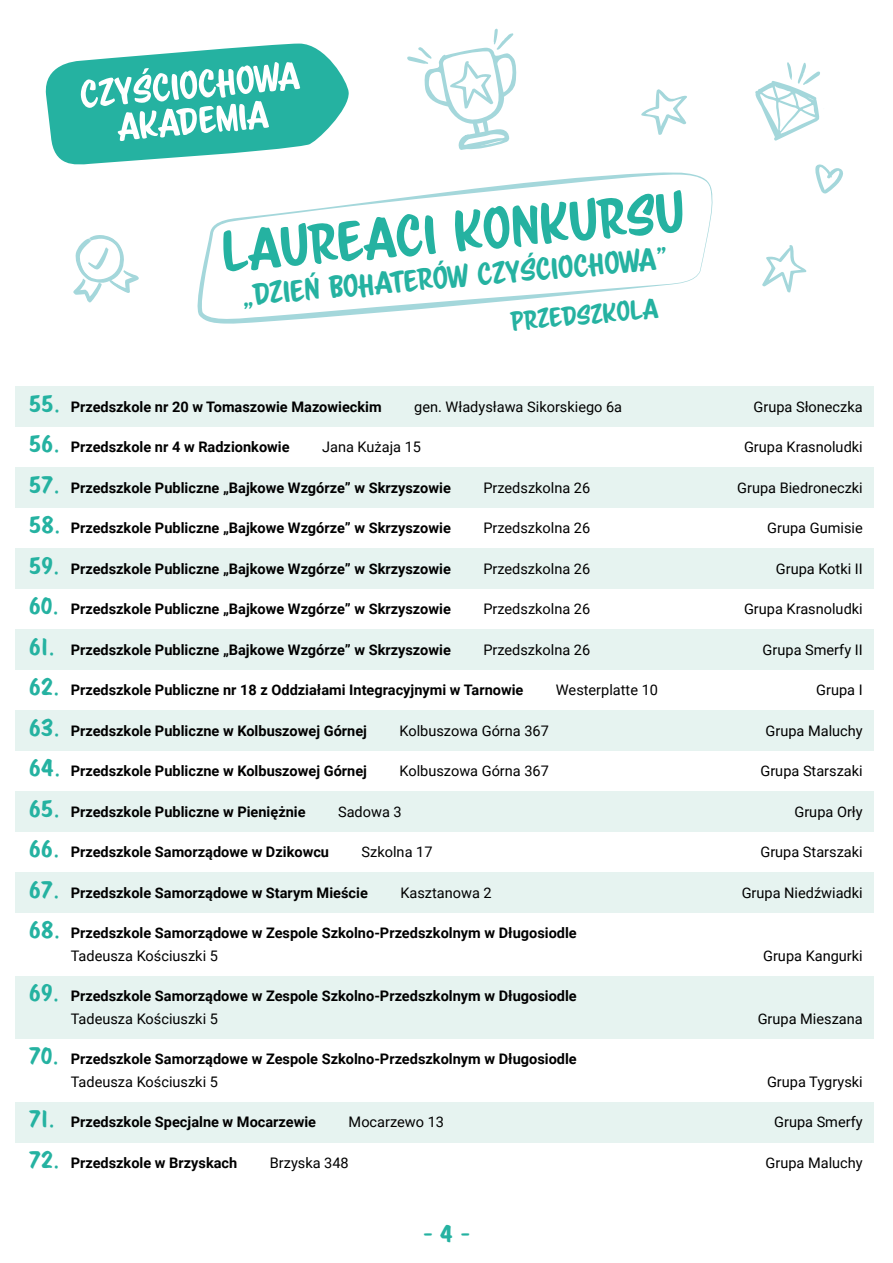
<style>
.page{position:relative;width:893px;height:1263px;background:#fff}
.page>*{position:absolute;margin:0;border:0;box-sizing:border-box;transform-origin:0 0}
.t1{font:49.8px "Scriptorama Markdown JF";color:#25b2a1}
.t2{font:27px "Scriptorama Markdown JF";color:#25b2a1}
.t3{font:24px "Scriptorama Markdown JF";color:#25b2a1}
.t4{font:21px "Scriptorama Markdown JF";color:#25b2a1}
.t5{font:700 14.55px/22.5px "Roboto";color:#000}
.t6{font:14.55px "Roboto";color:#000}
.s1{font-family:"Scriptorama Markdown JF";font-weight:400;font-size:21px;color:#25b2a1}
.s2{font-weight:400}
</style>
<div class="page">
<div style="left:15px;top:791px;width:858px;height:41px;background:#e6f3f0"></div>
<div style="left:15px;top:1102px;width:858px;height:41px;background:#e6f3f0"></div>
<div style="left:15px;top:872px;width:858px;height:41px;background:#e6f3f0"></div>
<div style="left:15px;top:387px;width:858px;height:40px;background:#e6f3f0"></div>
<div style="left:15px;top:468px;width:858px;height:40px;background:#e6f3f0"></div>
<div style="left:15px;top:548px;width:858px;height:41px;background:#e6f3f0"></div>
<div style="left:15px;top:629px;width:858px;height:41px;background:#e6f3f0"></div>
<div style="left:15px;top:710px;width:858px;height:41px;background:#e6f3f0"></div>
<div style="left:15px;top:977px;width:858px;height:62px;background:#e6f3f0"></div>
<svg style="left:755px;top:62px;width:65px;height:79px"></svg>
<svg style="left:762px;top:245px;width:45px;height:48px"></svg>
<svg style="left:815px;top:164px;width:28px;height:30px"></svg>
<svg style="left:197px;top:172px;width:516px;height:152px"></svg>
<svg style="left:641px;top:89px;width:46px;height:46px"></svg>
<svg style="left:407px;top:28px;width:110px;height:122px"></svg>
<svg style="left:73px;top:235px;width:66px;height:68px"></svg>
<svg style="left:45px;top:43px;width:304px;height:122px"></svg>
<h1 class="t1" style="left:219px;top:220px;width:466px;rotate:-5deg">Laureaci konkursu</h1>
<h3 class="t3" style="left:509px;top:306px;width:149px;rotate:-5deg">przedszkola</h3>
<h2 class="t2" style="left:240px;top:278px;width:429px;rotate:-5deg">„Dzień bohaterów Czyściochowa”</h2>
<p class="t5" style="left:29px;top:395px;width:355px"><span class="s1">55.</span> Przedszkole nr 20 w Tomaszowie Mazowieckim</p>
<p class="t6" style="left:414px;top:396px;width:209px">gen. Władysława Sikorskiego 6a</p>
<p class="t6" style="left:753px;top:396px;width:111px">Grupa Słoneczka</p>
<p class="t5" style="left:29px;top:435px;width:262px"><span class="s1">56.</span> Przedszkole nr 4 w Radzionkowie</p>
<p class="t6" style="left:322px;top:437px;width:100px">Jana Kużaja 15</p>
<p class="t6" style="left:744px;top:437px;width:120px">Grupa Krasnoludki</p>
<p class="t5" style="left:29px;top:476px;width:424px"><span class="s1">57.</span> Przedszkole Publiczne „Bajkowe Wzgórze” w Skrzyszowie</p>
<p class="t6" style="left:483px;top:477px;width:108px">Przedszkolna 26</p>
<p class="t6" style="left:737px;top:477px;width:127px">Grupa Biedroneczki</p>
<p class="t5" style="left:29px;top:516px;width:424px"><span class="s1">58.</span> Przedszkole Publiczne „Bajkowe Wzgórze” w Skrzyszowie</p>
<p class="t6" style="left:483px;top:518px;width:108px">Przedszkolna 26</p>
<p class="t6" style="left:767px;top:518px;width:97px">Grupa Gumisie</p>
<p class="t5" style="left:29px;top:557px;width:424px"><span class="s1">59.</span> Przedszkole Publiczne „Bajkowe Wzgórze” w Skrzyszowie</p>
<p class="t6" style="left:483px;top:558px;width:108px">Przedszkolna 26</p>
<p class="t6" style="left:776px;top:558px;width:88px">Grupa Kotki II</p>
<p class="t5" style="left:29px;top:597px;width:424px"><span class="s1">60.</span> Przedszkole Publiczne „Bajkowe Wzgórze” w Skrzyszowie</p>
<p class="t6" style="left:483px;top:599px;width:108px">Przedszkolna 26</p>
<p class="t6" style="left:744px;top:599px;width:120px">Grupa Krasnoludki</p>
<p class="t5" style="left:29px;top:638px;width:424px"><span class="s1">61.</span> Przedszkole Publiczne „Bajkowe Wzgórze” w Skrzyszowie</p>
<p class="t6" style="left:483px;top:639px;width:108px">Przedszkolna 26</p>
<p class="t6" style="left:763px;top:639px;width:102px">Grupa Smerfy II</p>
<p class="t5" style="left:29px;top:678px;width:496px"><span class="s1">62.</span> Przedszkole Publiczne nr 18 z Oddziałami Integracyjnymi w Tarnowie</p>
<p class="t6" style="left:556px;top:680px;width:104px">Westerplatte 10</p>
<p class="t6" style="left:816px;top:680px;width:48px">Grupa I</p>
<p class="t5" style="left:29px;top:719px;width:340px"><span class="s1">63.</span> Przedszkole Publiczne w Kolbuszowej Górnej</p>
<p class="t6" style="left:399px;top:720px;width:151px">Kolbuszowa Górna 367</p>
<p class="t6" style="left:765px;top:720px;width:99px">Grupa Maluchy</p>
<p class="t5" style="left:29px;top:759px;width:340px"><span class="s1">64.</span> Przedszkole Publiczne w Kolbuszowej Górnej</p>
<p class="t6" style="left:399px;top:761px;width:151px">Kolbuszowa Górna 367</p>
<p class="t6" style="left:760px;top:761px;width:104px">Grupa Starszaki</p>
<p class="t5" style="left:29px;top:800px;width:278px"><span class="s1">65.</span> Przedszkole Publiczne w Pieniężnie</p>
<p class="t6" style="left:338px;top:801px;width:65px">Sadowa 3</p>
<p class="t6" style="left:794px;top:801px;width:70px">Grupa Orły</p>
<p class="t5" style="left:29px;top:840px;width:302px"><span class="s1">66.</span> Przedszkole Samorządowe w Dzikowcu</p>
<p class="t6" style="left:362px;top:842px;width:72px">Szkolna 17</p>
<p class="t6" style="left:760px;top:842px;width:104px">Grupa Starszaki</p>
<p class="t5" style="left:29px;top:881px;width:341px"><span class="s1">67.</span> Przedszkole Samorządowe w Starym Mieście</p>
<p class="t6" style="left:400px;top:882px;width:93px">Kasztanowa 2</p>
<p class="t6" style="left:742px;top:882px;width:123px">Grupa Niedźwiadki</p>
<p class="t5" style="left:71px;top:921px;width:508px;text-indent:-42px"><span class="s1">68.</span> Przedszkole Samorządowe w Zespole Szkolno-Przedszkolnym w Długosiodle<br><span class="s2">Tadeusza Kościuszki 5</span></p>
<p class="t6" style="left:763px;top:945px;width:101px">Grupa Kangurki</p>
<p class="t5" style="left:71px;top:984px;width:508px;text-indent:-42px"><span class="s1">69.</span> Przedszkole Samorządowe w Zespole Szkolno-Przedszkolnym w Długosiodle<br><span class="s2">Tadeusza Kościuszki 5</span></p>
<p class="t5" style="left:71px;top:1047px;width:508px;text-indent:-42px"><span class="s1">70.</span> Przedszkole Samorządowe w Zespole Szkolno-Przedszkolnym w Długosiodle<br><span class="s2">Tadeusza Kościuszki 5</span></p>
<p class="t6" style="left:758px;top:1008px;width:107px">Grupa Mieszana</p>
<p class="t6" style="left:767px;top:1071px;width:97px">Grupa Tygryski</p>
<p class="t5" style="left:29px;top:1110px;width:289px"><span class="s1">71.</span> Przedszkole Specjalne w Mocarzewie</p>
<p class="t6" style="left:349px;top:1112px;width:97px">Mocarzewo 13</p>
<p class="t6" style="left:774px;top:1112px;width:90px">Grupa Smerfy</p>
<p class="t5" style="left:29px;top:1151px;width:210px"><span class="s1">72.</span> Przedszkole w Brzyskach</p>
<p class="t6" style="left:270px;top:1152px;width:80px">Brzyska 348</p>
<p class="t6" style="left:765px;top:1152px;width:99px">Grupa Maluchy</p>
<h3 class="t4" style="left:423px;top:1220px;width:48px">- 4 -</h3>
</div>
